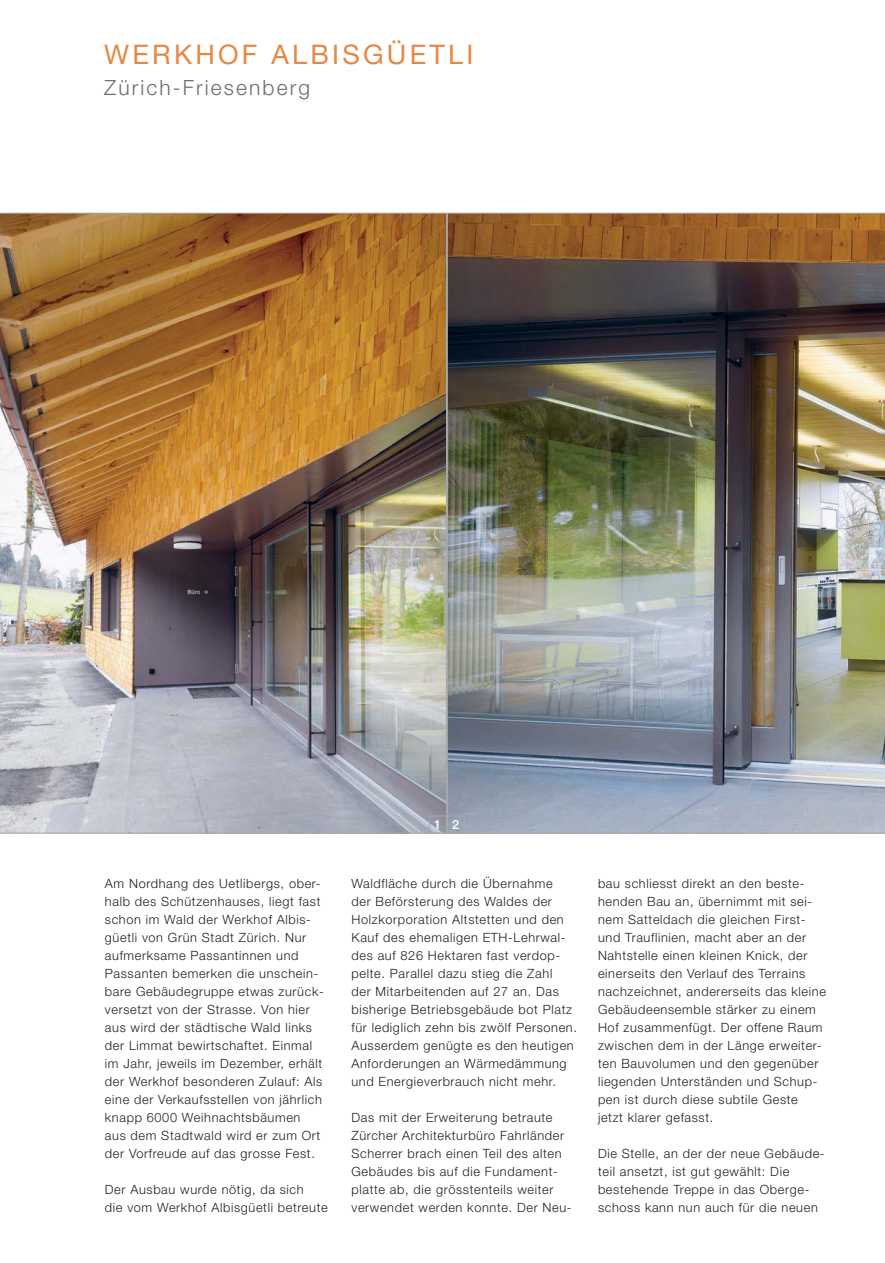
<style>
.page{position:relative;width:885px;height:1263px;background:#fff}
.page>*{position:absolute;margin:0;border:0;box-sizing:border-box;transform-origin:0 0}
.t1{font:27px "Helvetica Neue LT";letter-spacing:.12em;color:#e68843}
.t2{font:300 21px "Helvetica Neue LT";letter-spacing:.1em;color:#6d6e70}
.t3{font:300 12.75px/18px "Helvetica Neue LT";letter-spacing:.05em;color:#231f20}
.t4{font:500 12.75px "Helvetica Neue LT";color:#fff}
</style>
<div class="page">
<img style="left:0;top:213px;width:446px;height:621px">
<img style="left:446px;top:213px;width:438px;height:621px">
<div style="left:446px;top:816px;width:18px;height:17px;border:1px solid #a7a9ac"></div>
<div style="left:429px;top:816px;width:17px;height:17px;border:1px solid #a7a9ac"></div>
<h1 class="t1" style="left:104px;top:45px;width:370px">WERKHOF ALBISGÜETLI</h1>
<h2 class="t2" style="left:104px;top:80px;width:207px">Zürich-Friesenberg</h2>
<p class="t3" style="left:105px;top:875px;width:220px">Am Nordhang des Uetlibergs, ober&shy;halb des Schützenhauses, liegt fast schon im Wald der Werkhof Albis&shy;güetli von Grün Stadt Zürich. Nur aufmerksame Passantinnen und Passanten bemerken die unschein&shy;bare Gebäudegruppe etwas zurück&shy;versetzt von der Strasse. Von hier aus wird der städtische Wald links der Limmat bewirtschaftet. Einmal im Jahr, jeweils im Dezember, erhält der Werkhof besonderen Zulauf: Als eine der Verkaufsstellen von jährlich knapp 6000 Weihnachtsbäumen aus dem Stadtwald wird er zum Ort der Vorfreude auf das grosse Fest.</p>
<p class="t3" style="left:105px;top:1181px;width:224px">Der Ausbau wurde nötig, da sich<br>die vom Werkhof Albisgüetli betreute</p>
<p class="t4" style="left:434px;top:817px;width:27px">1 2</p>
<p class="t3" style="left:351px;top:875px;width:227px">Waldfläche durch die Übernahme<br>der Beförsterung des Waldes der Holzkorporation Altstetten und den Kauf des ehemaligen ETH-Lehrwal&shy;des auf 826 Hektaren fast verdop&shy;pelte. Parallel dazu stieg die Zahl<br>der Mitarbeitenden auf 27 an. Das bisherige Betriebsgebäude bot Platz für lediglich zehn bis zwölf Personen.<br>Ausserdem genügte es den heutigen Anforderungen an Wärmedämmung und Energieverbrauch nicht mehr.</p>
<p class="t3" style="left:351px;top:1109px;width:221px">Das mit der Erweiterung betraute Zürcher Architekturbüro Fahrländer Scherrer brach einen Teil des alten Gebäudes bis auf die Fundament&shy;platte ab, die grösstenteils weiter verwendet werden konnte. Der Neu-</p>
<p class="t3" style="left:597px;top:875px;width:229px">bau schliesst direkt an den beste&shy;henden Bau an, übernimmt mit sei&shy;nem Satteldach die gleichen First&shy;und Trauflinien, macht aber an der Nahtstelle einen kleinen Knick, der einerseits den Verlauf des Terrains nachzeichnet, andererseits das kleine Gebäudeensemble stärker zu einem Hof zusammenfügt. Der offene Raum zwischen dem in der Länge erweiter&shy;ten Bauvolumen und den gegenüber liegenden Unterständen und Schup&shy;pen ist durch diese subtile Geste jetzt klarer gefasst.</p>
<p class="t3" style="left:597px;top:1145px;width:228px">Die Stelle, an der der neue Gebäude&shy;teil ansetzt, ist gut gewählt: Die bestehende Treppe in das Oberge&shy;schoss kann nun auch für die neuen</p>
</div>
